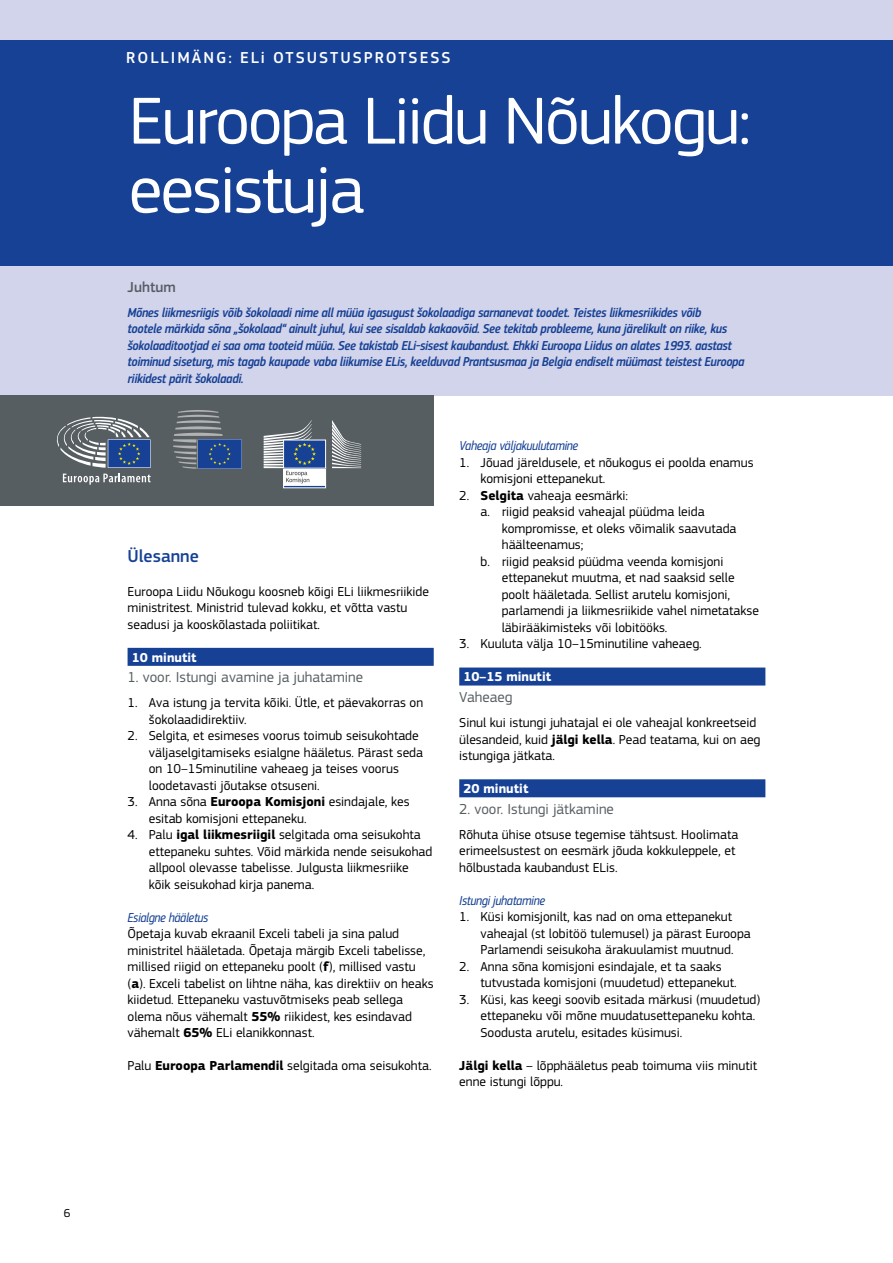
<style>
.page{position:relative;width:893px;height:1263px;background:#fff}
.page>*{position:absolute;margin:0;border:0;box-sizing:border-box;transform-origin:0 0}
.title_1_neg{font:69px/69px "EC Square Sans Pro";letter-spacing:-.03em;color:#fff}
.title_2{font:500 18px "EC Square Sans Pro";color:#164194}
.t1{font:500 16.5px "EC Square Sans Pro";letter-spacing:.12em;color:#fff}
.title_3bis{font:15px "EC Square Sans Pro";color:#575e62}
.title_3{font:500 15px "EC Square Sans Pro";color:#575e62}
.text{font:13.5px/16.5px "EC Square Sans Pro";color:#000}
.intro{font:13.5px/16.5px "EC Square Sans Cond Pro Medium Itali";letter-spacing:-.01em;color:#164194}
.text_espacio_delante{font:13.5px/16.5px "EC Square Sans Pro";color:#000}
.title_6{font:italic 13.5px "EC Square Sans Cond Pro";letter-spacing:-.01em;color:#164194}
.title_5{font:700 13.5px "EC Square Sans Pro";color:#fff}
.t2{font:12px "EC Square Sans Pro";color:#000}
.s1{font-weight:700}
</style>
<div class="page">
<div style="left:0;top:0;width:893px;height:395px;background:#d2d4ec"></div>
<div style="left:0;top:40px;width:893px;height:226px;background:#164194"></div>
<div style="left:0;top:395px;width:434px;height:111px;background:#575e62"></div>
<div style="left:284px;top:467px;width:42px;height:19px;background:#fff"></div>
<div style="left:283px;top:467px;width:43px;height:19px;border:1px solid #fff"></div>
<div style="left:283px;top:485px;width:43px;height:3px;border:1px solid #fff"></div>
<svg style="left:332px;top:420px;width:29px;height:48px"></svg>
<div style="left:284px;top:440px;width:42px;height:28px;background:#164194"></div>
<div style="left:283px;top:440px;width:43px;height:28px;border:1px solid #fff"></div>
<svg style="left:264px;top:420px;width:52px;height:64px"></svg>
<svg style="left:56px;top:416px;width:95px;height:69px"></svg>
<svg style="left:173px;top:410px;width:69px;height:59px"></svg>
<div style="left:128px;top:648px;width:306px;height:18px;background:#164194"></div>
<div style="left:459px;top:667px;width:306px;height:18px;background:#164194"></div>
<div style="left:459px;top:779px;width:306px;height:18px;background:#164194"></div>
<p class="t2" style="left:64px;top:1206px;width:8px">6</p>
<p class="t1" style="left:126px;top:48px;width:326px">ROLLIMÄNG: ELi OTSUSTUSPROTSESS</p>
<h1 class="title_1_neg" style="left:129px;top:87px;width:624px">Euroopa Liidu Nõukogu: eesistuja</h1>
<p class="title_3" style="left:128px;top:278px;width:50px">Juhtum</p>
<p class="intro" style="left:128px;top:304px;width:618px">Mõnes liikmesriigis võib šokolaadi nime all müüa igasugust šokolaadiga sarnanevat toodet. Teistes liikmesriikides võib<br>tootele märkida sõna „šokolaad“ ainult juhul, kui see sisaldab kakaovõid. See tekitab probleeme, kuna järelikult on riike, kus šokolaaditootjad ei saa oma tooteid müüa. See takistab ELi-sisest kaubandust. Ehkki Euroopa Liidus on alates 1993. aastast toiminud siseturg, mis tagab kaupade vaba liikumise ELis, keelduvad Prantsusmaa ja Belgia endiselt müümast teistest Euroopa riikidest pärit šokolaadi.</p>
<h2 class="title_2" style="left:128px;top:546px;width:73px">Ülesanne</h2>
<p class="text" style="left:128px;top:583px;width:303px">Euroopa Liidu Nõukogu koosneb kõigi ELi liikmesriikide ministritest. Ministrid tulevad kokku, et võtta vastu seadusi ja kooskõlastada poliitikat.</p>
<p class="title_5" style="left:132px;top:649px;width:67px">10 minutit</p>
<p class="title_3bis" style="left:128px;top:669px;width:237px">1. voor. Istungi avamine ja juhatamine</p>
<p class="text" style="left:149px;top:695px;width:276px;text-indent:-21px">1. Ava istung ja tervita kõiki. Ütle, et päevakorras on šokolaadidirektiiv.</p>
<p class="text" style="left:149px;top:728px;width:276px;text-indent:-21px">2. Selgita, et esimeses voorus toimub seisukohtade väljaselgitamiseks esialgne hääletus. Pärast seda on 10–15minutiline vaheaeg ja teises voorus loodetavasti jõutakse otsuseni.</p>
<p class="text" style="left:149px;top:794px;width:262px;text-indent:-21px">3. Anna sõna <span class="s1">Euroopa Komisjoni</span> esindajale, kes esitab komisjoni ettepaneku.</p>
<p class="text" style="left:149px;top:827px;width:285px;text-indent:-21px">4. Palu <span class="s1">igal liikmesriigil</span> selgitada oma seisukohta ettepaneku suhtes. Võid märkida nende seisukohad allpool olevasse tabelisse. Julgusta liikmesriike kõik seisukohad kirja panema.</p>
<p class="title_6" style="left:128px;top:910px;width:82px">Esialgne hääletus</p>
<p class="text" style="left:128px;top:926px;width:308px">Õpetaja kuvab ekraanil Exceli tabeli ja sina palud ministritel hääletada. Õpetaja märgib Exceli tabelisse, millised riigid on ettepaneku poolt (<span class="s1">f</span>), millised vastu (<span class="s1">a</span>). Exceli tabelist on lihtne näha, kas direktiiv on heaks kiidetud. Ettepaneku vastuvõtmiseks peab sellega olema nõus vähemalt <span class="s1">55%</span> riikidest, kes esindavad vähemalt <span class="s1">65%</span> ELi elanikkonnast.</p>
<p class="text" style="left:128px;top:1058px;width:306px">Palu <span class="s1">Euroopa Parlamendil</span> selgitada oma seisukohta.</p>
<p class="title_6" style="left:459px;top:438px;width:120px">Vaheaja väljakuulutamine</p>
<p class="text" style="left:480px;top:454px;width:275px;text-indent:-21px">1. Jõuad järeldusele, et nõukogus ei poolda enamus komisjoni ettepanekut.</p>
<p class="text" style="left:459px;top:487px;width:170px">2. <span class="s1">Selgita</span> vaheaja eesmärki:</p>
<p class="text" style="left:502px;top:504px;width:236px;text-indent:-21px">a. riigid peaksid vaheajal püüdma leida kompromisse, et oleks võimalik saavutada häälteenamus;</p>
<p class="text" style="left:502px;top:553px;width:259px;text-indent:-21px">b. riigid peaksid püüdma veenda komisjoni ettepanekut muutma, et nad saaksid selle poolt hääletada. Sellist arutelu komisjoni, parlamendi ja liikmesriikide vahel nimetatakse läbirääkimisteks või lobitööks.</p>
<p class="text" style="left:459px;top:636px;width:244px">3. Kuuluta välja 10–15minutiline vaheaeg.</p>
<p class="title_5" style="left:463px;top:669px;width:89px">10–15 minutit</p>
<p class="title_3bis" style="left:459px;top:688px;width:55px">Vaheaeg</p>
<p class="text" style="left:459px;top:714px;width:303px">Sinul kui istungi juhatajal ei ole vaheajal konkreetseid ülesandeid, kuid <span class="s1">jälgi kella</span>. Pead teatama, kui on aeg istungiga jätkata.</p>
<p class="title_5" style="left:463px;top:780px;width:67px">20 minutit</p>
<p class="title_3bis" style="left:459px;top:800px;width:156px">2. voor. Istungi jätkamine</p>
<p class="text" style="left:459px;top:826px;width:281px">Rõhuta ühise otsuse tegemise tähtsust. Hoolimata erimeelsustest on eesmärk jõuda kokkuleppele, et hõlbustada kaubandust ELis.</p>
<p class="title_6" style="left:459px;top:893px;width:87px">Istungi juhatamine</p>
<p class="text" style="left:480px;top:909px;width:272px;text-indent:-21px">1. Küsi komisjonilt, kas nad on oma ettepanekut vaheajal (st lobitöö tulemusel) ja pärast Euroopa<br>Parlamendi seisukoha ärakuulamist muutnud.</p>
<p class="text" style="left:480px;top:958px;width:258px;text-indent:-21px">2. Anna sõna komisjoni esindajale, et ta saaks tutvustada komisjoni (muudetud) ettepanekut.</p>
<p class="text" style="left:480px;top:991px;width:281px;text-indent:-21px">3. Küsi, kas keegi soovib esitada märkusi (muudetud) ettepaneku või mõne muudatusettepaneku kohta.<br>Soodusta arutelu, esitades küsimusi.</p>
<p class="text_espacio_delante" style="left:459px;top:1057px;width:299px"><span class="s1">Jälgi kella</span> – lõpphääletus peab toimuma viis minutit enne istungi lõppu.</p>
</div>
